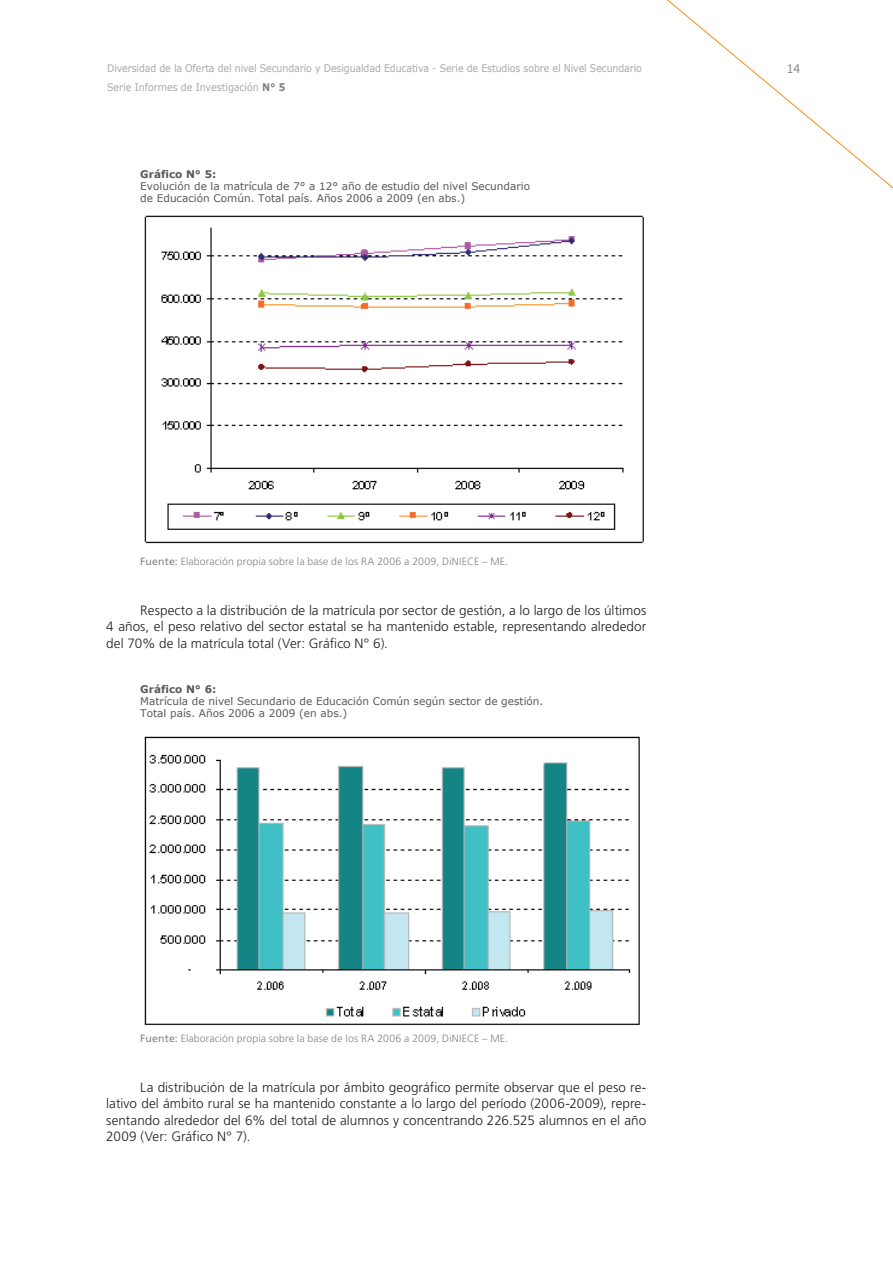
<style>
.page{position:relative;width:893px;height:1263px;background:#fff}
.page>*{position:absolute;margin:0;border:0;box-sizing:border-box;transform-origin:0 0}
.t1{font:300 13.5px/16.5px "Frutiger";color:#231f20;text-align:justify}
.t2{font:12px "Verdana";color:#808285;scale:.9 1}
.t3{font:10.5px/12px "Verdana";color:#57585a}
.t4{font:10.5px "Verdana";letter-spacing:-.01em;color:#a8a9ad;scale:.9 1}
.t5{font:300 10.5px "Frutiger";letter-spacing:.015em;color:#808285}
.t6{font:700 10.5px "Verdana";color:#57585a}
.s1{font-weight:700;color:#808285}
.s2{font-weight:400}
</style>
<div class="page">
<svg style="left:667px;top:0;width:226px;height:189px"></svg>
<img style="left:144px;top:215px;width:500px;height:329px">
<img style="left:144px;top:736px;width:496px;height:290px">
<p class="t4" style="left:107px;top:62px;width:596px">Diversidad de la Oferta del nivel Secundario y Desigualdad Educativa - Serie de Estudios sobre el Nivel Secundario</p>
<p class="t2" style="left:787px;top:61px;width:17px">14</p>
<p class="t4" style="left:107px;top:80px;width:200px">Serie Informes de Investigación <span class="s1">N° 5</span></p>
<p class="t6" style="left:140px;top:168px;width:78px">Gráfico N° 5:</p>
<p class="t3" style="left:140px;top:180px;width:391px">Evolución de la matrícula de 7° a 12° año de estudio del nivel Secundario de Educación Común. Total país. Años 2006 a 2009 (en abs.)</p>
<p class="t5" style="left:140px;top:555px;width:328px"><span class="s2">Fuente:</span> Elaboración propia sobre la base de los RA 2006 a 2009, DiN IECE</p>
<p class="t5" style="left:482px;top:555px;width:28px">– ME .</p>
<p class="t1" style="left:106px;top:602px;width:542px;text-indent:34px">Respecto a la distribución de la matrícula por sector de gestión, a lo largo de los últimos 4 años, el peso relativo del sector estatal se ha mantenido estable, representando alrededor del 70% de la matrícula total (Ver: G ráfico N ° 6).</p>
<p class="t6" style="left:140px;top:682px;width:78px">Gráfico N° 6:</p>
<p class="t3" style="left:140px;top:694px;width:405px">Matrícula de nivel Secundario de Educación Común según sector de gestión.<br>Total país. Años 2006 a 2009 (en abs.)</p>
<p class="t5" style="left:140px;top:1032px;width:328px"><span class="s2">Fuente:</span> Elaboración propia sobre la base de los RA 2006 a 2009, DiN IECE</p>
<p class="t5" style="left:482px;top:1032px;width:28px">– ME .</p>
<p class="t1" style="left:106px;top:1079px;width:542px;text-indent:34px">La distribución de la matrícula por ámbito geográfico permite observar que el peso re&shy;lativo del ámbito rural se ha mantenido constante a lo largo del período (2006-2009), repre&shy;sentando alrededor del 6% del total de alumnos y concentrando 226.525 alumnos en el año 2009 (Ver: Gráfico N ° 7).</p>
</div>
